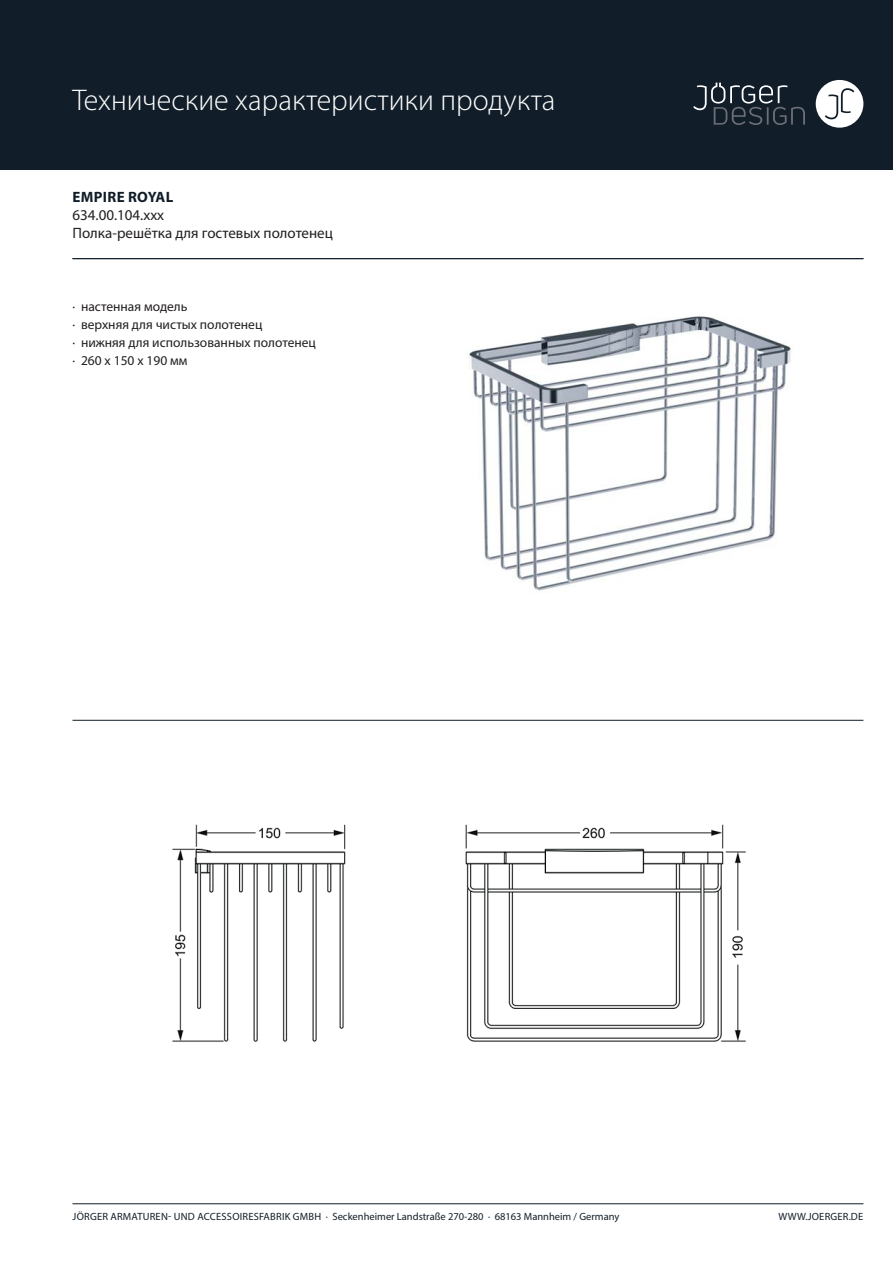
<style>
.page{position:relative;width:893px;height:1263px;background:#fff}
.page>*{position:absolute;margin:0;border:0;box-sizing:border-box;transform-origin:0 0}
.t1{font:300 30px "Myriad Pro";color:#fff}
.t2{font:15px "Myriad Pro";color:#231f20}
.t3{font:700 15px "Myriad Pro";letter-spacing:.02em;color:#111e29}
.t4{font:13.5px/18px "Myriad Pro";color:#231f20}
.t5{font:10.5px "Myriad Pro";letter-spacing:.005em;color:#111e29}
</style>
<div class="page">
<div style="left:0;top:0;width:893px;height:169px;background:#111e29"></div>
<div style="left:816px;top:80px;width:47px;height:48px;background:#fff;border-radius:50%"></div>
<svg style="left:825px;top:88px;width:29px;height:31px"></svg>
<svg style="left:693px;top:83px;width:112px;height:42px"></svg>
<hr style="left:72px;top:1203px;width:791px;height:1px;background:#111e29">
<img style="left:172px;top:824px;width:574px;height:218px">
<hr style="left:72px;top:258px;width:791px;height:1px;background:#111e29">
<hr style="left:72px;top:720px;width:791px;height:1px;background:#111e29">
<img style="left:469px;top:316px;width:322px;height:275px">
<h1 class="t1" style="left:72px;top:89px;width:484px">Технические характеристики продукта</h1>
<h2 class="t3" style="left:73px;top:191px;width:102px">EMPIRE ROYAL</h2>
<h2 class="t2" style="left:72px;top:227px;width:262px">Полка-решётка для гостевых полотенец</h2>
<h2 class="t2" style="left:72px;top:210px;width:93px">634.00.104.xxx</h2>
<p class="t4" style="left:72px;top:299px;width:245px">· настенная модель<br>· верхняя для чистых полотенец<br>· нижняя для использованных полотенец · 260 х 150 х 190 мм</p>
<p class="t5" style="left:73px;top:1213px;width:548px">JÖRGER ARMATUREN- UND ACCESSOIRESFABRIK GMBH · Seckenheimer Landstraße 270-280 · 68163 Mannheim / Germany</p>
<p class="t5" style="left:778px;top:1213px;width:86px">WWW.JOERGER.DE</p>
</div>
